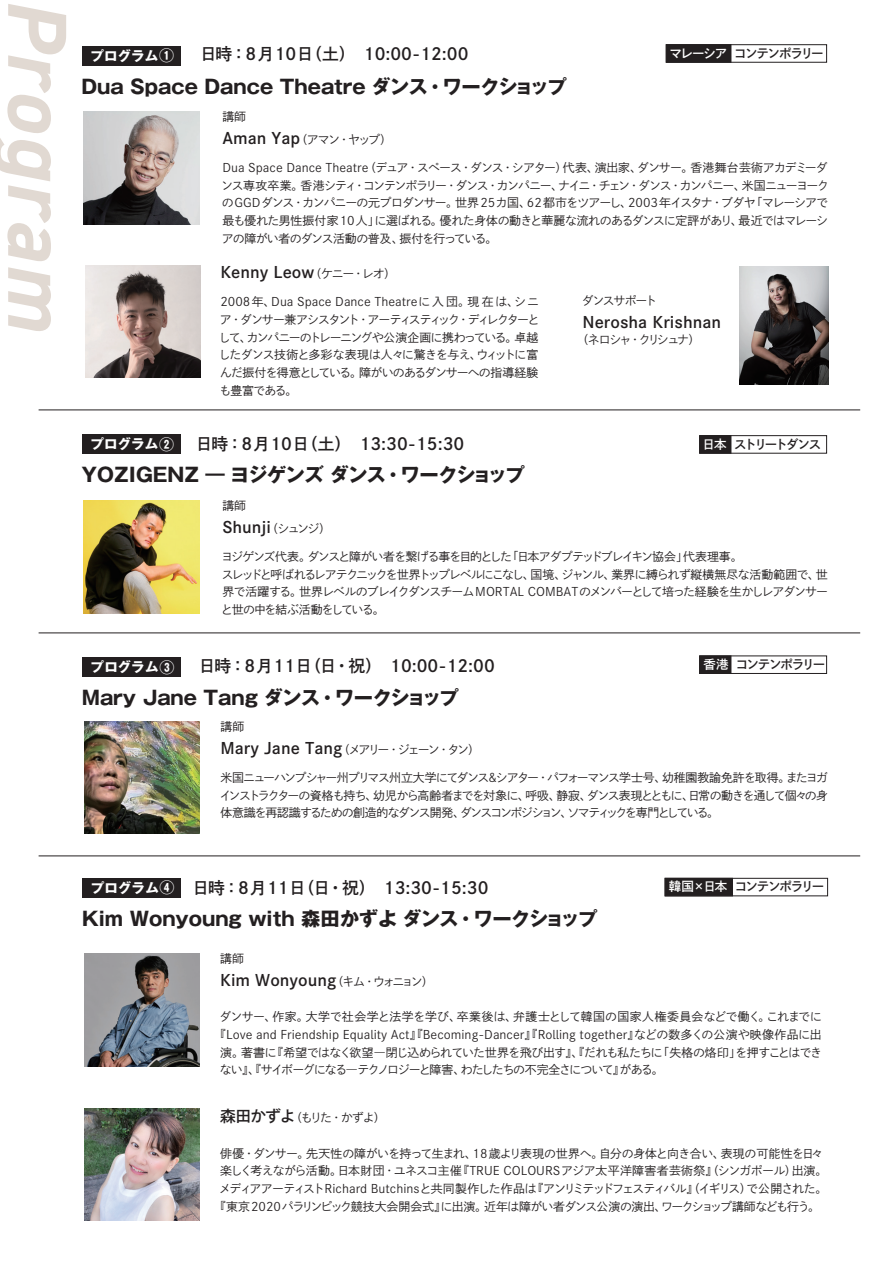
<style>
.page{position:relative;width:893px;height:1263px;background:#fff}
.page>*{position:absolute;margin:0;border:0;box-sizing:border-box;transform-origin:0 0}
.t1{font:italic 700 84px "DIN2014";color:#e1d9d2}
.t2{font:700 19.35px "Gothic MB101 Pr 5";color:#231f20}
.t3{font:700 19.35px "Gothic MB101 Pr 5";letter-spacing:-.03em;color:#231f20}
.t4{font:16.65px "Shuei Go Kin Std B";color:#231f20}
.t5{font:15.9px "Shuei Go Kin Std B";color:#231f20}
.t6{font:700 13.5px "Gothic MB101 Pr 5";letter-spacing:.015em;color:#fff}
.t7{font:12.45px "Shuei Go Kin Std B";letter-spacing:-.105em;color:#231f20}
.t8{font:12.45px "Shuei Go Kin Std B";letter-spacing:-.14em;color:#231f20}
.t9{font:11.85px/17.5px "Shuei Go Kin Std L";letter-spacing:-.055em;color:#231f20;text-align:justify}
.t10{font:11.85px/17.5px "Shuei Go Kin Std L";letter-spacing:-.08em;color:#231f20}
.t11{font:11.85px "Shuei Go Kin Std L";color:#231f20}
.t12{font:11.85px "Shuei Go Kin Std L";letter-spacing:-.005em;color:#231f20}
.t13{font:11.85px "Shuei Go Kin Std L";letter-spacing:-.035em;color:#231f20}
.t14{font:11.85px "Shuei Go Kin Std L";letter-spacing:.005em;color:#231f20}
.t15{font:11.85px "Shuei Go Kin Std L";letter-spacing:-.095em;color:#231f20}
.t16{font:11.85px/22.8px "Shuei Go Kin Std L";letter-spacing:-.175em;color:#231f20}
.t17{font:11.85px "Shuei Go Kin Std L";letter-spacing:-.165em;color:#231f20}
.t18{font:11.85px "Shuei Go Kin Std L";letter-spacing:-.105em;color:#231f20}
.s1{font-size:15px}
.s2{color:#fff}
.s3{font-family:"Shuei Go Kin Std B";font-size:15.9px}
.s4{font-family:"Shuei Go Kin Std L";font-size:11.85px}
</style>
<div class="page">
<hr style="left:39px;top:410px;width:821px;height:1px;background:#231f20">
<hr style="left:39px;top:633px;width:821px;height:1px;background:#231f20">
<hr style="left:39px;top:856px;width:821px;height:1px;background:#231f20">
<div style="left:82px;top:878px;width:99px;height:20px;background:#231f20"></div>
<img style="left:84px;top:953px;width:116px;height:113px">
<img style="left:84px;top:1108px;width:116px;height:113px">
<div style="left:665px;top:878px;width:163px;height:18px;background:#fff;border:1px solid #231f20"></div>
<div style="left:665px;top:878px;width:68px;height:18px;background:#231f20"></div>
<div style="left:82px;top:657px;width:99px;height:20px;background:#231f20"></div>
<img style="left:84px;top:721px;width:116px;height:113px">
<div style="left:699px;top:655px;width:128px;height:19px;background:#fff;border:1px solid #231f20"></div>
<div style="left:699px;top:655px;width:32px;height:19px;background:#231f20;border:1px solid #231f20"></div>
<div style="left:82px;top:434px;width:98px;height:20px;background:#231f20"></div>
<img style="left:84px;top:500px;width:115px;height:113px">
<div style="left:699px;top:435px;width:128px;height:19px;background:#fff;border:1px solid #231f20"></div>
<div style="left:699px;top:435px;width:32px;height:19px;background:#231f20;border:1px solid #231f20"></div>
<div style="left:82px;top:46px;width:98px;height:20px;background:#231f20"></div>
<img style="left:84px;top:112px;width:115px;height:112px">
<img style="left:85px;top:265px;width:115px;height:113px">
<div style="left:666px;top:44px;width:161px;height:19px;background:#fff;border:1px solid #231f20"></div>
<div style="left:666px;top:44px;width:65px;height:19px;background:#231f20"></div>
<img style="left:740px;top:266px;width:88px;height:118px">
<h1 class="t1" style="left:93px;top:-2px;width:336px;rotate:90deg">Program</h1>
<p class="t6" style="left:90px;top:44px;width:85px">プログラム<span class="s1">①</span></p>
<h3 class="t4" style="left:200px;top:42px;width:270px">日時：8月10日（土）　10:00-12:00</h3>
<h2 class="t2" style="left:82px;top:70px;width:487px">Dua Space Dance Theatre ダンス・ワークショップ</h2>
<p class="t7" style="left:669px;top:44px;width:156px"><span class="s2">マレーシア</span> コンテンポラリー</p>
<p class="t9" style="left:222px;top:105px;width:171px;line-height:22.8px">講師<br><span class="s3">Aman Yap</span>（アマン・ヤップ）</p>
<p class="t9" style="left:221px;top:159px;width:609px">Dua Space Dance Theatre（デュア・スペース・ダンス・シアター）代表、演出家、ダンサー。香港舞台芸術アカデミーダンス専攻卒業。香港シティ・コンテンポラリー・ダンス・カンパニー、ナイニ・チェン・ダンス・カンパニー、米国ニューヨークのGGDダンス・カンパニーの元プロダンサー。世界 25カ国、62 都市をツアーし、2003 年イスタナ・ブダヤ「マレーシアで最も優れた男性振付家10人」に選ばれる。優れた身体の動きと華麗な流れのあるダンスに定評があり、最近ではマレーシアの障がい者のダンス活動の普及、振付を行っている。</p>
<h3 class="t5" style="left:220px;top:261px;width:177px">Kenny Leow<span class="s4">（ケニー・レオ）</span></h3>
<p class="t9" style="left:219px;top:293px;width:322px">2008年、Dua Space Dance Theatreに入団。現在は、シニア・ダンサー兼アシスタント・アーティスティック・ディレクターとして、カンパニーのトレーニングや公演企画に携わっている。卓越したダンス技術と多彩な表現は人々に驚きを与え、ウィットに富んだ振付を得意としている。障がいのあるダンサーへの指導経験も豊富である。</p>
<p class="t18" style="left:582px;top:293px;width:77px">ダンスサポート</p>
<h3 class="t5" style="left:582px;top:311px;width:140px">Nerosha Krishnan</h3>
<p class="t17" style="left:576px;top:331px;width:125px">（ネロシャ・クリシュナ）</p>
<h3 class="t4" style="left:196px;top:432px;width:270px">日時：8月10日（土）　13:30-15:30</h3>
<h2 class="t3" style="left:82px;top:458px;width:464px">YOZIGENZ ― ヨジゲンズ ダンス・ワークショップ　</h2>
<p class="t6" style="left:90px;top:433px;width:85px">プログラム<span class="s1">②</span></p>
<p class="t8" style="left:702px;top:435px;width:120px"><span class="s2">日本</span> ストリートダンス</p>
<p class="t9" style="left:222px;top:497px;width:25px">講師</p>
<h3 class="t5" style="left:222px;top:516px;width:110px">Shunji<span class="s4">（シュンジ）</span></h3>
<p class="t10" style="left:221px;top:548px;width:608px">ヨジゲンズ代表。ダンスと障がい者を繋げる事を目的とした「日本アダプテッドブレイキン協会」代表理事。<br>スレッドと呼ばれるレアテクニックを世界トップレベルにこなし、国境、ジャンル、業界に縛られず縦横無尽な活動範囲で、世界で活躍する。世界レベルのブレイクダンスチームMORTAL COMBATのメンバーとして培った経験を生かしレアダンサーと世の中を結ぶ活動をしている。</p>
<p class="t6" style="left:91px;top:656px;width:85px">プログラム<span class="s1">③</span></p>
<h3 class="t4" style="left:199px;top:654px;width:297px">日時：8月11日（日・祝）　10:00-12:00</h3>
<p class="t7" style="left:703px;top:655px;width:123px"><span class="s2">香港</span> コンテンポラリー</p>
<h2 class="t2" style="left:82px;top:681px;width:379px">Mary Jane Tang ダンス・ワークショップ</h2>
<p class="t16" style="left:220px;top:715px;width:261px">講師<br><span class="s3">Mary Jane Tang</span>（メアリー・ジェーン・タン）</p>
<p class="t9" style="left:220px;top:769px;width:610px">米国ニューハンプシャー州プリマス州立大学にてダンス＆シアター・パフォーマンス学士号、幼稚園教諭免許を取得。またヨガインストラクターの資格も持ち、幼児から高齢者までを対象に、呼吸、静寂、ダンス表現とともに、日常の動きを通して個々の身体意識を再認識するための創造的なダンス開発、ダンスコンポジション、ソマティックを専門としている。</p>
<h3 class="t4" style="left:193px;top:876px;width:297px">日時：8月11日（日・祝）　13:30-15:30</h3>
<p class="t7" style="left:669px;top:878px;width:157px"><span class="s2">韓国×日本</span> コンテンポラリー</p>
<p class="t6" style="left:91px;top:876px;width:85px">プログラム<span class="s1">④</span></p>
<h2 class="t2" style="left:82px;top:902px;width:517px">Kim Wonyoung with 森田かずよ ダンス・ワークショップ</h2>
<p class="t9" style="left:220px;top:950px;width:25px">講師</p>
<h3 class="t5" style="left:220px;top:969px;width:215px">Kim Wonyoung<span class="s4">（キム・ウォニョン）</span></h3>
<p class="t14" style="left:219px;top:1009px;width:604px">ダンサー、作家。大学で社会学と法学を学び、卒業後は、弁護士として韓国の国家人権委員会などで働く。これまでに</p>
<p class="t11" style="left:214px;top:1027px;width:609px">『Love and Friendship Equality Act』『Becoming-Dancer』『Rolling together』などの数多くの公演や映像作品に出</p>
<p class="t9" style="left:220px;top:1043px;width:604px">演。著書に『希望ではなく欲望―閉じ込められていた世界を飛び出す』、『だれも私たちに「失格の烙印」を押すことはでき</p>
<p class="t15" style="left:220px;top:1062px;width:445px">ない』、『サイボーグになる―テクノロジーと障害、わたしたちの不完全さについて』がある。</p>
<p class="t9" style="left:220px;top:1109px;width:167px"><span class="s3">森田かずよ</span>（もりた・かずよ）</p>
<p class="t13" style="left:220px;top:1145px;width:605px">俳優・ダンサー。先天性の障がいを持って生まれ、18歳より表現の世界へ。自分の身体と向き合い、表現の可能性を日々</p>
<p class="t12" style="left:220px;top:1163px;width:609px">楽しく考えながら活動。日本財団・ユネスコ主催『TRUE COLOURSアジア太平洋障害者芸術祭』（シンガポール）出演。</p>
<p class="t9" style="left:219px;top:1179px;width:610px">メディアアーティストRichard Butchinsと共同製作した作品は『アンリミテッドフェスティバル』（イギリス）で公開された。</p>
<p class="t9" style="left:214px;top:1197px;width:607px">『東京2020パラリンピック競技大会開会式』に出演。近年は障がい者ダンス公演の演出、ワークショップ講師なども行う。</p>
</div>
